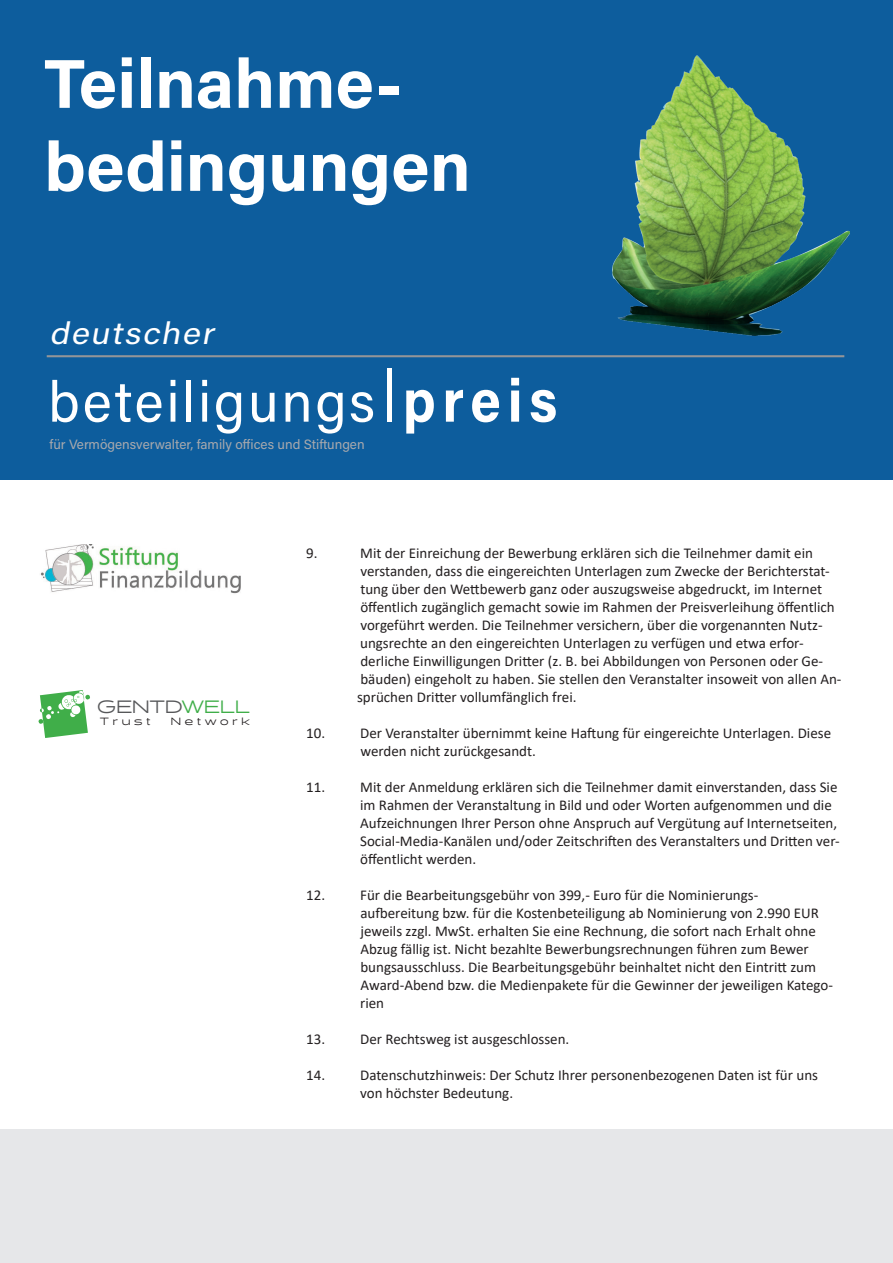
<style>
.page{position:relative;width:893px;height:1263px;background:#fff}
.page>*{position:absolute;margin:0;border:0;box-sizing:border-box;transform-origin:0 0}
.t1{font:700 69.15px/82.9px "Acumin Pro";color:#fff}
.t2{font:57px "Acumin Pro";letter-spacing:.05em;color:#fff}
.t3{font:italic 30.9px "Acumin Pro";color:#fff;scale:1.1 1}
.t4{font:17.85px "Halogen";letter-spacing:-.01em;color:#57585a}
.t5{font:15px/18px "Calibri";color:#231f20}
.t6{font:13.5px "Acumin Pro";color:#a8a9ad}
.t7{font:10.65px "Halogen";letter-spacing:-.01em;color:#57585a}
.t8{font:10.5px "Halogen";letter-spacing:.36em;color:#231f20}
.s1{font-size:72.9px}
.s2{font-weight:700;font-size:60.15px}
.s3{color:#40ae49}
</style>
<div class="page">
<img style="left:41px;top:544px;width:200px;height:50px">
<div style="left:0;top:1130px;width:893px;height:133px;background:#e6e7e9"></div>
<div style="left:0;top:0;width:893px;height:479px;background:#0d5d9d"></div>
<hr style="left:47px;top:355px;width:797px;height:2px;background:#939598">
<img style="left:613px;top:55px;width:237px;height:280px">
<svg style="left:39px;top:690px;width:51px;height:48px"></svg>
<h1 class="t1" style="left:44px;top:39px;width:428px">Teilnahme&shy;bedingungen</h1>
<h3 class="t3" style="left:50px;top:312px;width:157px">deutscher</h3>
<h2 class="t2" style="left:48px;top:362px;width:511px">beteiligungs<span class="s1">l</span><span class="s2">preis</span></h2>
<p class="t6" style="left:50px;top:435px;width:317px">für Vermögensverwalter, family offices und Stiftungen</p>
<p class="t4" style="left:97px;top:695px;width:154px">GENTD<span class="s3">WELL</span></p>
<p class="t8" style="left:100px;top:715px;width:52px">Trust</p>
<p class="t8" style="left:171px;top:715px;width:81px">Network</p>
<p class="t7" style="left:98px;top:715px;width:153px">Real Asset Intelligence</p>
<p class="t5" style="left:306px;top:544px;width:13px">9.</p>
<p class="t5" style="left:357px;top:544px;width:486px">Mit der Einreichung der Bewerbung erklären sich die Teilnehmer damit ein verstanden, dass die eingereichten Unterlagen zum Zwecke der Berichterstat&shy;tung über den Wettbewerb ganz oder auszugsweise abgedruckt, im Internet öffentlich zugänglich gemacht sowie im Rahmen der Preisverleihung öffentlich vorgeführt werden. Die Teilnehmer versichern, über die vorgenannten Nutz&shy;ungsrechte an den eingereichten Unterlagen zu verfügen und etwa erfor&shy;derliche Einwilligungen Dritter (z. B. bei Abbildungen von Personen oder Ge&shy;bäuden) eingeholt zu haben. Sie stellen den Veranstalter insoweit von allen An&shy;sprüchen Dritter vollumfänglich frei.</p>
<p class="t5" style="left:360px;top:724px;width:472px;text-indent:-54px">10. Der Veranstalter übernimmt keine Haftung für eingereichte Unterlagen. Diese werden nicht zurückgesandt.</p>
<p class="t5" style="left:360px;top:778px;width:481px;text-indent:-54px">11. Mit der Anmeldung erklären sich die Teilnehmer damit einverstanden, dass Sie im Rahmen der Veranstaltung in Bild und oder Worten aufgenommen und die Aufzeichnungen Ihrer Person ohne Anspruch auf Vergütung auf Internetseiten, Social-Media-Kanälen und/oder Zeitschriften des Veranstalters und Dritten ver&shy;öffentlicht werden.</p>
<p class="t5" style="left:360px;top:886px;width:474px;text-indent:-54px">12. Für die Bearbeitungsgebühr von 399,- Euro für die Nominierungs&shy;aufbereitung bzw. für die Kostenbeteiligung ab Nominierung von 2.990 EUR jeweils zzgl. MwSt. erhalten Sie eine Rechnung, die sofort nach Erhalt ohne Abzug fällig ist. Nicht bezahlte Bewerbungsrechnungen führen zum Bewer bungsausschluss. Die Bearbeitungsgebühr beinhaltet nicht den Eintritt zum Award-Abend bzw. die Medienpakete für die Gewinner der jeweiligen Katego&shy;rien</p>
<p class="t5" style="left:306px;top:1030px;width:265px">13. Der Rechtsweg ist ausgeschlossen.</p>
<p class="t5" style="left:360px;top:1066px;width:459px;text-indent:-54px">14. Datenschutzhinweis: Der Schutz Ihrer personenbezogenen Daten ist für uns von höchster Bedeutung.</p>
</div>
